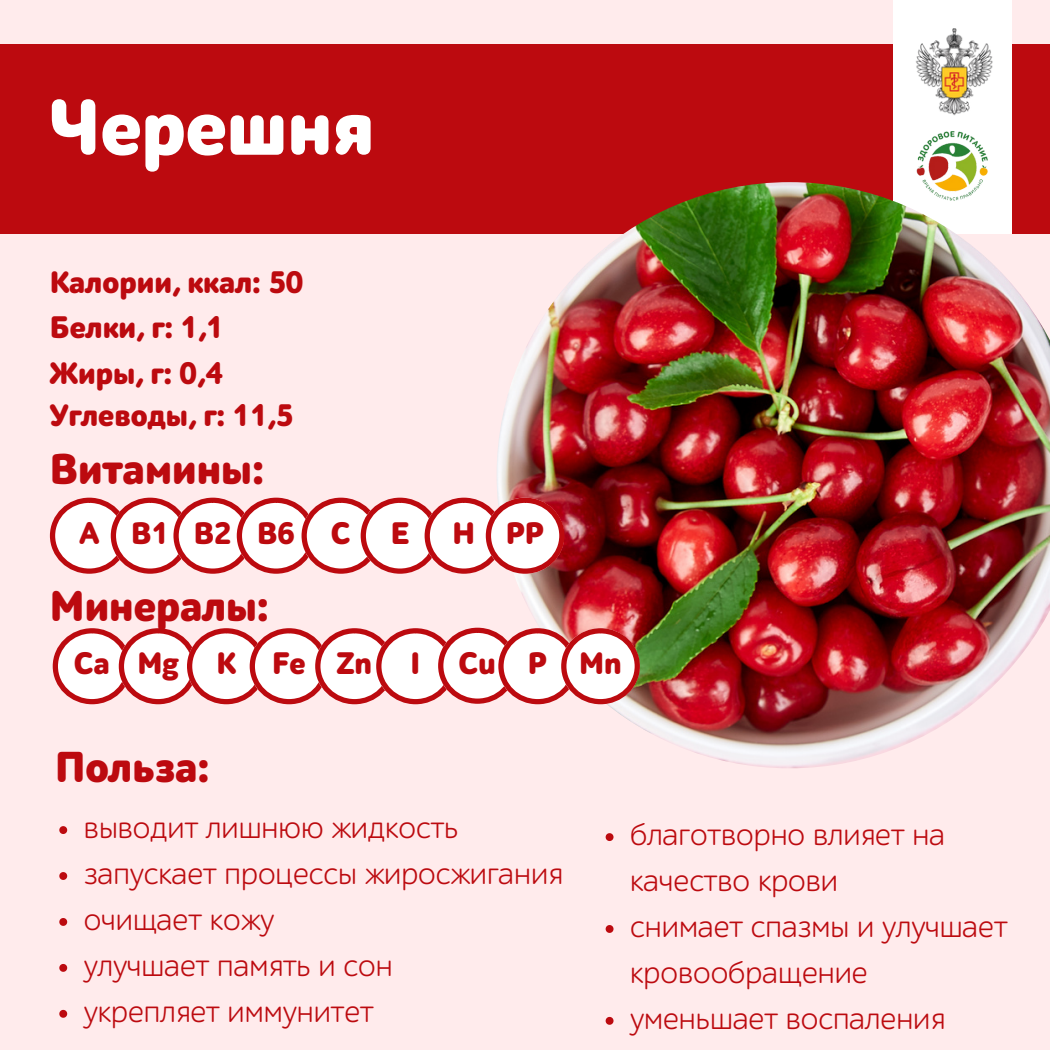
<style>
.page{position:relative;width:1050px;height:1050px;background:#ffebec}
.page>*{position:absolute;margin:0;border:0;box-sizing:border-box;transform-origin:0 0}
.t1{font:900 80.5px "ALS Schlangesans";color:#fff}
.t2{font:900 43.75px "ALS Schlangesans";color:#bc0a0f}
.t3{font:31.5px/45.9px "ALS Schlangesans";color:#bc0a0f}
.t4{font:900 31.5px "ALS Schlangesans";color:#bc0a0f}
</style>
<div class="page">
<div style="left:0;top:44px;width:1050px;height:190px;background:#bc0a0f"></div>
<div style="left:893px;top:0;width:118px;height:234px;background:#fff"></div>
<img style="left:916px;top:133px;width:72px;height:49px">
<img style="left:915px;top:28px;width:78px;height:105px">
<img style="left:497px;top:182px;width:553px;height:586px">
<svg style="left:50px;top:498px;width:515px;height:76px;background:#efc8c9"></svg>
<svg style="left:59px;top:826px;width:8px;height:8px"></svg>
<svg style="left:59px;top:872px;width:8px;height:8px"></svg>
<svg style="left:59px;top:918px;width:8px;height:8px"></svg>
<svg style="left:59px;top:964px;width:8px;height:8px"></svg>
<svg style="left:59px;top:1010px;width:8px;height:8px"></svg>
<svg style="left:606px;top:833px;width:8px;height:8px"></svg>
<svg style="left:606px;top:925px;width:8px;height:8px"></svg>
<svg style="left:606px;top:1017px;width:8px;height:8px"></svg>
<svg style="left:53px;top:628px;width:587px;height:76px;background:#f0c9ca"></svg>
<p class="t1" style="left:50px;top:93px;width:326px">Черешня</p>
<p class="t4" style="left:50px;top:268px;width:255px">Калории, ккал: 50</p>
<p class="t4" style="left:50px;top:314px;width:175px">Белки, г: 1,1</p>
<p class="t4" style="left:50px;top:360px;width:174px">Жиры, г: 0,4</p>
<p class="t4" style="left:50px;top:401px;width:245px">Углеводы, г: 11,5</p>
<p class="t2" style="left:50px;top:450px;width:216px">Витамины:</p>
<p class="t4" style="left:79px;top:519px;width:21px">A</p>
<p class="t4" style="left:131px;top:519px;width:39px">B1</p>
<p class="t4" style="left:194px;top:519px;width:39px">B2</p>
<p class="t4" style="left:257px;top:519px;width:39px">B6</p>
<p class="t4" style="left:331px;top:519px;width:21px">C</p>
<p class="t4" style="left:391px;top:519px;width:20px">E</p>
<p class="t4" style="left:452px;top:519px;width:24px">H</p>
<p class="t2" style="left:50px;top:587px;width:221px">Минералы:</p>
<p class="t4" style="left:506px;top:519px;width:40px">PP</p>
<p class="t4" style="left:74px;top:650px;width:37px">Ca</p>
<p class="t4" style="left:137px;top:650px;width:43px">Mg</p>
<p class="t4" style="left:216px;top:650px;width:21px">K</p>
<p class="t4" style="left:272px;top:650px;width:35px">Fe</p>
<p class="t4" style="left:336px;top:650px;width:37px">Zn</p>
<p class="t4" style="left:411px;top:650px;width:11px">I</p>
<p class="t4" style="left:459px;top:649px;width:39px">Cu</p>
<p class="t4" style="left:528px;top:650px;width:21px">P</p>
<p class="t4" style="left:579px;top:650px;width:44px">Mn</p>
<p class="t2" style="left:55px;top:748px;width:156px">Польза:</p>
<p class="t3" style="left:84px;top:807px;width:376px">выводит лишнюю жидкость</p>
<p class="t3" style="left:84px;top:852px;width:480px">запускает процессы жиросжигания</p>
<p class="t3" style="left:84px;top:898px;width:192px">очищает кожу</p>
<p class="t3" style="left:84px;top:944px;width:310px">улучшает память и сон</p>
<p class="t3" style="left:84px;top:990px;width:291px">укрепляет иммунитет</p>
<p class="t3" style="left:630px;top:814px;width:316px">благотворно влияет на качество крови</p>
<p class="t3" style="left:630px;top:905px;width:379px">снимает спазмы и улучшает кровообращение</p>
<p class="t3" style="left:630px;top:997px;width:316px">уменьшает воспаления</p>
</div>
